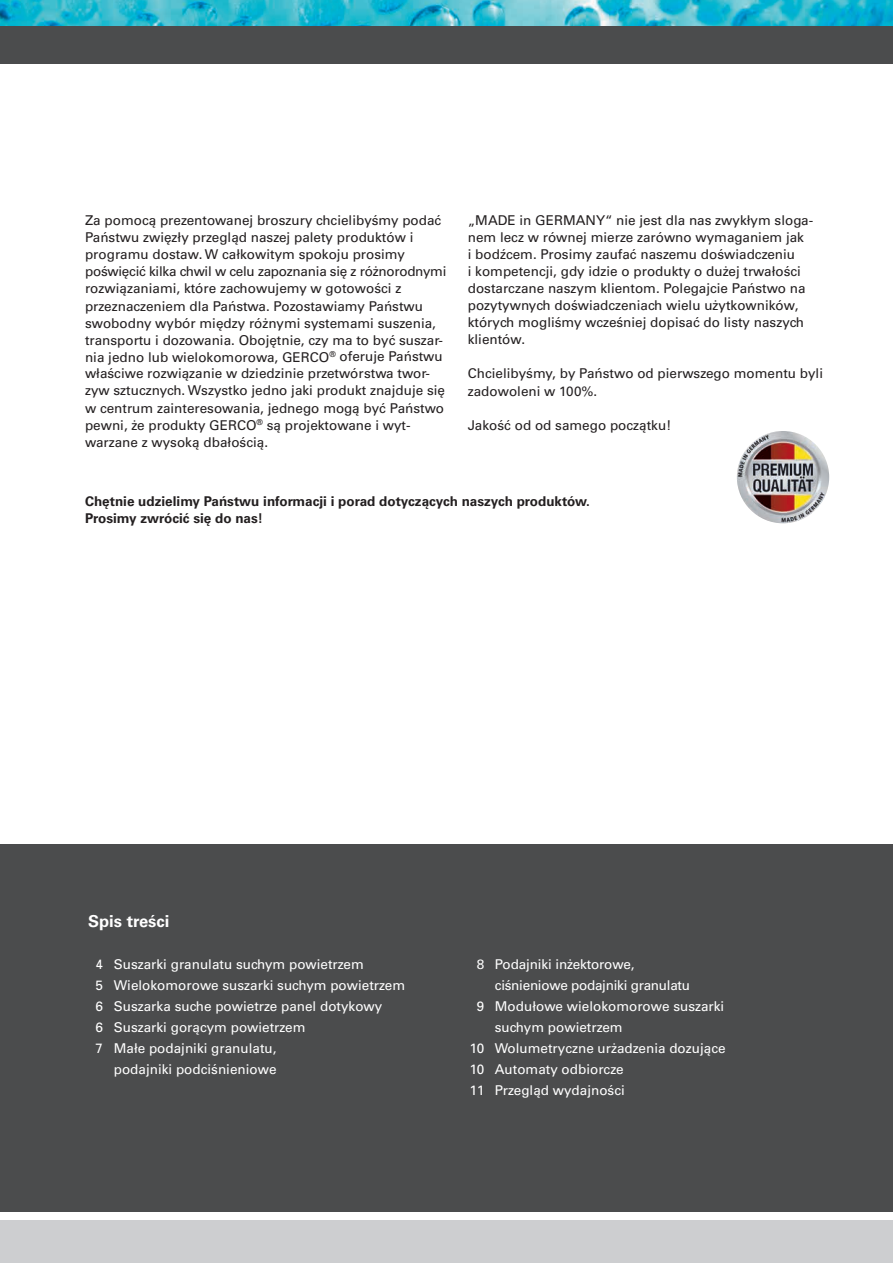
<style>
.page{position:relative;width:893px;height:1263px;background:#fff}
.page>*{position:absolute;margin:0;border:0;box-sizing:border-box;transform-origin:0 0}
.t1{font:700 16.5px "Univers CE";color:#fff}
.t2{font:500 13.5px/17px "Univers CE";color:#231f20}
.t3{font:500 13.5px "Univers CE";color:#fff}
.t4{font:700 13.5px/17px "Univers CE";color:#231f20}
.t5{font:500 13.5px "Univers CE";letter-spacing:-.02em;color:#fff}
.s1{font-family:"Univers";font-weight:400}
</style>
<div class="page">
<div style="left:0;top:26px;width:893px;height:38px;background:#4b4c4d"></div>
<div style="left:0;top:1220px;width:893px;height:43px;background:#cdced0"></div>
<img style="left:0;top:0;width:893px;height:26px">
<div style="left:0;top:844px;width:893px;height:368px;background:#4b4c4d"></div>
<img style="left:737px;top:431px;width:92px;height:92px;border-radius:46px">
<p class="t2" style="left:85px;top:213px;width:363px">Za pomocą prezentowanej broszury chcielibyśmy podać Państwu zwięzły przegląd naszej palety produktów i programu dostaw. W całkowitym spokoju prosimy poświęcić kilka chwil w celu zapoznania się z różnorodnymi rozwiązaniami, które zachowujemy w gotowości z przeznaczeniem dla Państwa. Pozostawiamy Państwu swobodny wybór między różnymi systemami suszenia, transportu i dozowania. Obojętnie, czy ma to być suszar&shy;nia jedno lub wielokomorowa, GERCO<sup>®</sup> oferuje Państwu właściwe rozwiązanie w dziedzinie przetwórstwa twor&shy;zyw sztucznych. Wszystko jedno jaki produkt znajduje się w centrum zainteresowania, jednego mogą być Państwo pewni, że produkty GERCO<sup>®</sup> są projektowane i wyt&shy;warzane z wysoką dbałością.</p>
<p class="t2" style="left:468px;top:213px;width:347px">„MADE in GERMANY“ nie jest dla nas zwykłym sloga&shy;nem lecz w równej mierze zarówno wymaganiem jak<br>i bodźcem. Prosimy zaufać naszemu doświadczeniu<br>i kompetencji, gdy idzie o produkty o dużej trwałości dostarczane naszym klientom. Polegajcie Państwo na pozytywnych doświadczeniach wielu użytkowników, których mogliśmy wcześniej dopisać do listy naszych klientów.</p>
<p class="t2" style="left:468px;top:366px;width:357px">Chcielibyśmy, by Państwo od pierwszego momentu byli zadowoleni w 100%.</p>
<p class="t2" style="left:468px;top:417px;width:205px">Jakość od od samego początku!</p>
<p class="t4" style="left:85px;top:493px;width:506px">Chętnie udzielimy Państwu informacji i porad dotyczących naszych produktów.<br>Prosimy zwrócić się do nas!</p>
<p class="t1" style="left:88px;top:911px;width:83px">Spis treści</p>
<p class="t3" style="left:96px;top:957px;width:270px"><span class="s1">4</span> Suszarki granulatu suchym powietrzem</p>
<p class="t3" style="left:96px;top:978px;width:311px"><span class="s1">5</span> Wielokomorowe suszarki suchym powietrzem</p>
<p class="t3" style="left:96px;top:999px;width:288px"><span class="s1">6</span> Suszarka suche powietrze panel dotykowy</p>
<p class="t3" style="left:96px;top:1020px;width:211px"><span class="s1">6</span> Suszarki gorącym powietrzem</p>
<p class="t3" style="left:96px;top:1041px;width:182px"><span class="s1">7</span> Małe podajniki granulatu,</p>
<p class="t3" style="left:114px;top:1062px;width:164px">podajniki podciśnieniowe</p>
<p class="t3" style="left:477px;top:956px;width:159px"><span class="s1">8</span> Podajniki inżektorowe,</p>
<p class="t5" style="left:495px;top:977px;width:197px">ciśnieniowe podajniki granulatu</p>
<p class="t3" style="left:477px;top:998px;width:249px"><span class="s1">9</span> Modułowe wielokomorowe suszarki</p>
<p class="t3" style="left:495px;top:1019px;width:129px">suchym powietrzem</p>
<p class="t3" style="left:469px;top:1040px;width:258px"><span class="s1">10</span> Wolumetryczne urżadzenia dozujące</p>
<p class="t3" style="left:469px;top:1061px;width:156px"><span class="s1">10</span> Automaty odbiorcze</p>
<p class="t3" style="left:469px;top:1082px;width:157px"><span class="s1">11</span> Przegląd wydajności</p>
</div>
